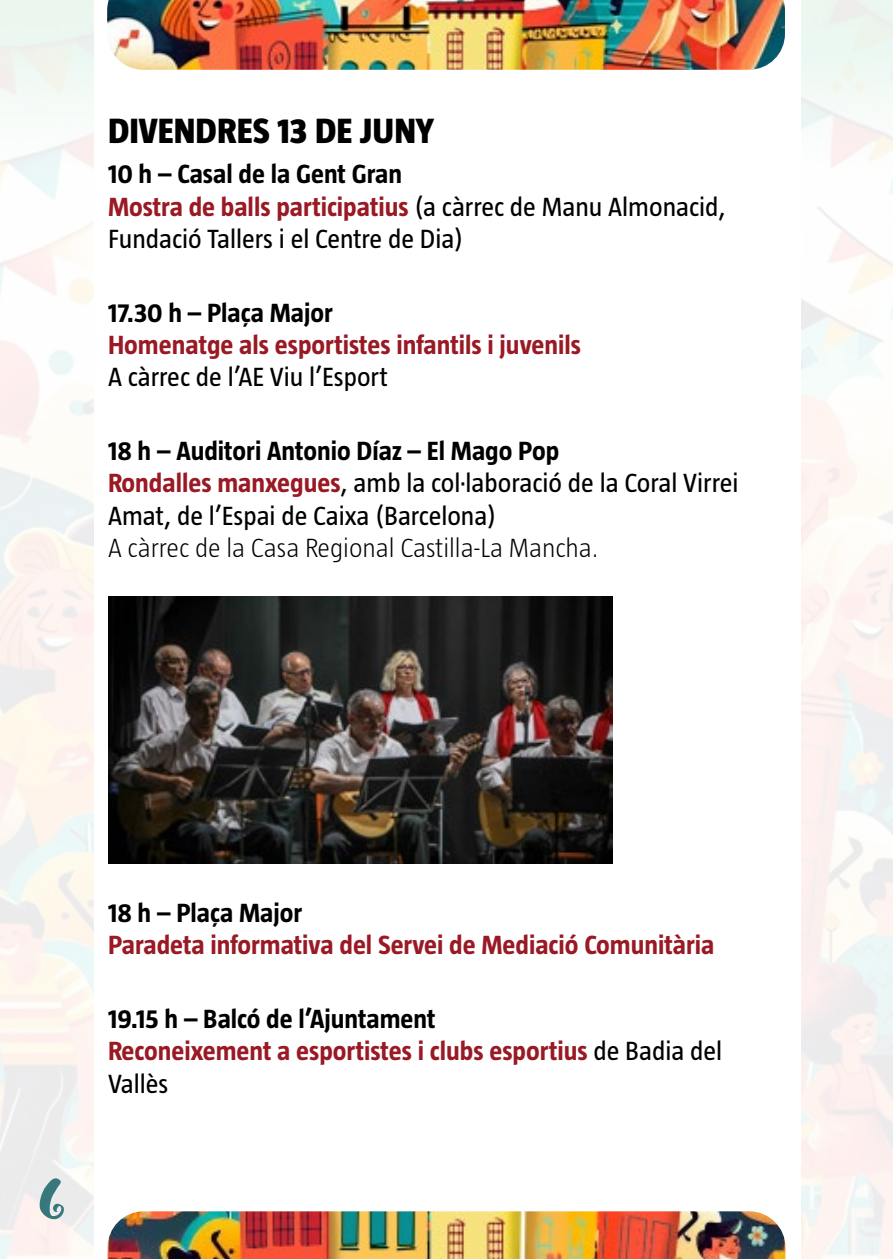
<style>
.page{position:relative;width:893px;height:1259px;background:#fff}
.page>*{position:absolute;margin:0;border:0;box-sizing:border-box;transform-origin:0 0}
.t1{font:54px "Muthiara Demo Version";color:#37787c}
.t2{font:800 36px "Taz";color:#000}
.t3{font:27px/32.4px "Taz";color:#000}
.t4{font:700 27px/32.4px "Taz";color:#991924}
.t5{font:300 27px "Taz";color:#000}
.t6{font:700 27px "Taz";color:#000}
.s1{font-weight:700}
.s2{font-weight:700;color:#991924}
.s3{color:#000}
.s4{font-weight:400;color:#000}
</style>
<div class="page">
<img style="left:108px;top:596px;width:504px;height:267px">
<img style="left:107px;top:0;width:678px;height:70px">
<img style="left:108px;top:1211px;width:677px;height:48px">
<h2 class="t2" style="left:108px;top:110px;width:327px">DIVENDRES 13 DE JUNY</h2>
<p class="t3" style="left:108px;top:158px;width:619px"><span class="s1">10 h – Casal de la Gent Gran<br></span><span class="s2">Mostra de balls participatius</span> (a càrrec de Manu Almonacid,<br>Fundació Tallers i el Centre de Dia)</p>
<p class="t6" style="left:108px;top:297px;width:226px">17.30 h – Plaça Major</p>
<p class="t4" style="left:108px;top:328px;width:474px">Homenatge als esportistes infantils i juvenils</p>
<p class="t3" style="left:108px;top:361px;width:281px">A càrrec de l’AE Viu l’Esport</p>
<p class="t3" style="left:108px;top:434px;width:632px"><span class="s1">18 h – Auditori Antonio Díaz – El Mago Pop<br></span><span class="s2">Rondalles manxegues</span>, amb la col·laboració de la Coral Virrei<br>Amat, de l’Espai de Caixa (Barcelona)</p>
<p class="t5" style="left:108px;top:533px;width:492px">A càrrec de la Casa Regional Castilla-La Mancha.</p>
<h1 class="t1" style="left:36px;top:1167px;width:32px">6</h1>
<p class="t6" style="left:108px;top:897px;width:196px">18 h – Plaça Major</p>
<p class="t4" style="left:108px;top:928px;width:608px">Paradeta informativa del Servei de Mediació Comunitària</p>
<p class="t4" style="left:108px;top:1002px;width:616px"><span class="s3">19.15 h – Balcó de l’Ajuntament<br></span>Reconeixement a esportistes i clubs esportius <span class="s4">de Badia del<br>Vallès</span></p>
</div>
